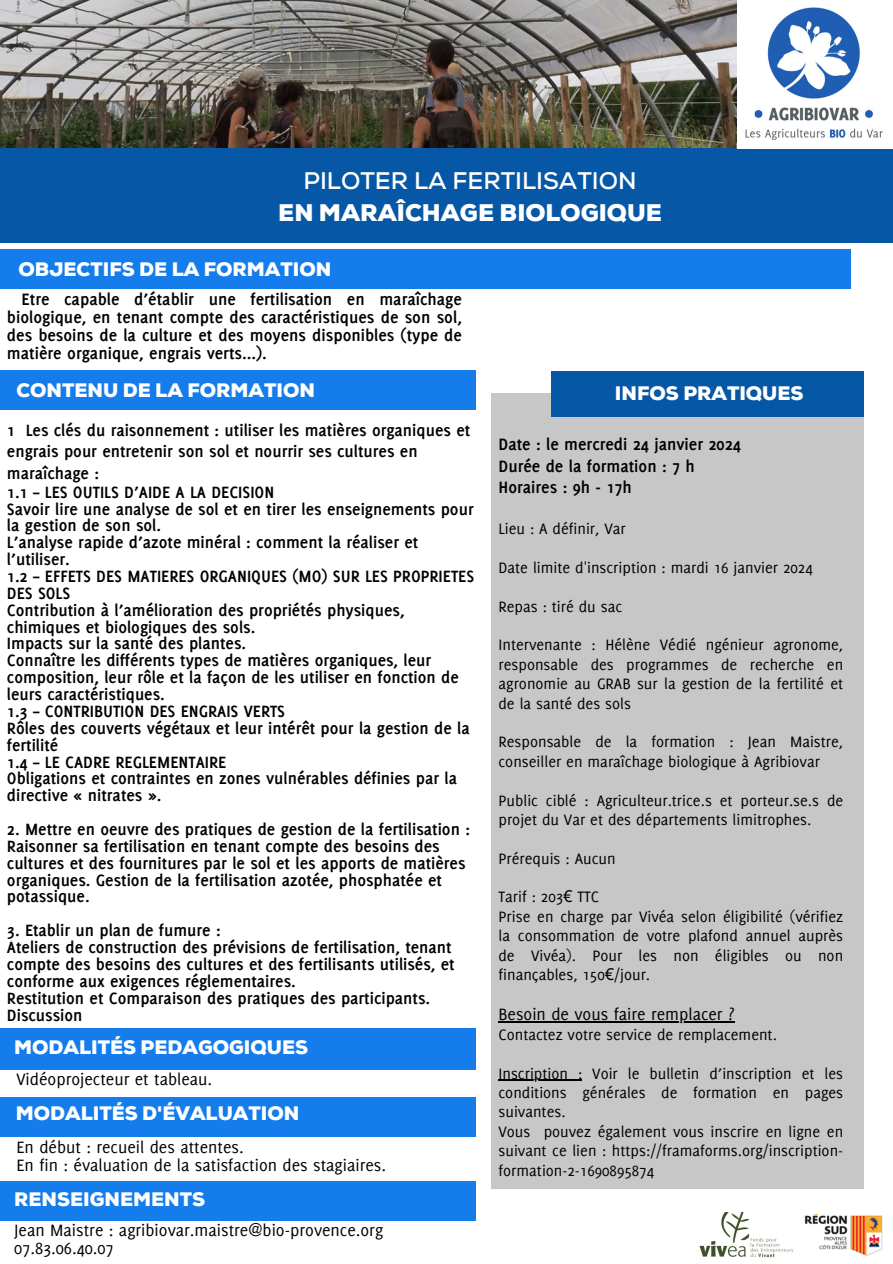
<style>
.page{position:relative;width:893px;height:1264px;background:#fff}
.page>*{position:absolute;margin:0;border:0;box-sizing:border-box;transform-origin:0 0}
.t1{font:700 24px "Nexa";color:#fff}
.t2{font:900 24px "Nexa";color:#fff}
.t3{font:900 19.5px "Nexa";color:#fff}
.t4{font:700 18px/18px "Delicious";color:#000;text-align:justify}
.t5{font:18px "Delicious";color:#000}
.t6{font:700 17.85px/16.8px "Delicious";color:#000}
.t7{font:16.5px/19.4px "Delicious";color:#000;text-align:justify}
.s1{font-family:"Noto Sans"}
</style>
<div class="page">
<img style="left:0;top:0;width:737px;height:149px">
<div style="left:0;top:149px;width:892px;height:94px;background:#0658a6"></div>
<div style="left:0;top:249px;width:851px;height:40px;background:#147deb"></div>
<div style="left:490px;top:393px;width:373px;height:796px;background:#c8c7c8"></div>
<div style="left:551px;top:371px;width:312px;height:45px;background:#0658a6"></div>
<img style="left:804px;top:1213px;width:79px;height:43px">
<img style="left:699px;top:1212px;width:94px;height:46px">
<div style="left:0;top:371px;width:476px;height:39px;background:#147deb"></div>
<div style="left:0;top:1097px;width:476px;height:39px;background:#147deb"></div>
<img style="left:745px;top:7px;width:138px;height:133px">
<hr style="left:498px;top:1020px;width:236px;height:2px;background:#000">
<hr style="left:498px;top:1079px;width:84px;height:2px;background:#000">
<div style="left:0;top:1181px;width:476px;height:39px;background:#147deb"></div>
<div style="left:0;top:1028px;width:476px;height:41px;background:#147deb"></div>
<p class="t1" style="left:303px;top:166px;width:334px">PILOTER LA FERTILISATION</p>
<p class="t2" style="left:278px;top:199px;width:385px">EN MARAÎCHAGE BIOLOGIQUE</p>
<p class="t3" style="left:19px;top:258px;width:314px">OBJECTIFS DE LA FORMATION</p>
<p class="t4" style="left:7px;top:290px;width:456px;text-indent:15px">Etre capable d’établir une fertilisation en maraîchage biologique, en tenant compte des caractéristiques de son sol, des besoins de la culture et des moyens disponibles (type de matière organique, engrais verts...).</p>
<p class="t3" style="left:16px;top:379px;width:300px">CONTENU DE LA FORMATION</p>
<p class="t6" style="left:7px;top:419px;width:465px;line-height:21.3px">1 Les clés du raisonnement : utiliser les matières organiques et engrais pour entretenir son sol et nourrir ses cultures en maraîchage :</p>
<p class="t6" style="left:7px;top:483px;width:269px">1.1 – LES OUTILS D’AIDE A LA DECISION</p>
<p class="t6" style="left:7px;top:500px;width:468px">Savoir lire une analyse de sol et en tirer les enseignements pour la gestion de son sol.</p>
<p class="t6" style="left:7px;top:534px;width:413px">L’analyse rapide d’azote minéral : comment la réaliser et l’utiliser.</p>
<p class="t6" style="left:7px;top:567px;width:468px">1.2 – EFFETS DES MATIERES ORGANIQUES (MO) SUR LES PROPRIETES<br>DES SOLS</p>
<p class="t6" style="left:7px;top:601px;width:399px">Contribution à l’amélioration des propriétés physiques, chimiques et biologiques des sols.</p>
<p class="t6" style="left:7px;top:635px;width:241px">Impacts sur la santé des plantes.</p>
<p class="t6" style="left:7px;top:652px;width:453px">Connaître les différents types de matières organiques, leur composition, leur rôle et la façon de les utiliser en fonction de leurs caractéristiques.</p>
<p class="t6" style="left:7px;top:702px;width:279px">1.3 – CONTRIBUTION DES ENGRAIS VERTS</p>
<p class="t6" style="left:7px;top:719px;width:464px">Rôles des couverts végétaux et leur intérêt pour la gestion de la fertilité</p>
<p class="t6" style="left:7px;top:753px;width:221px">1.4 – LE CADRE REGLEMENTAIRE</p>
<p class="t6" style="left:7px;top:770px;width:451px">Obligations et contraintes en zones vulnérables définies par la directive « nitrates ».</p>
<p class="t6" style="left:7px;top:820px;width:464px">2. Mettre en oeuvre des pratiques de gestion de la fertilisation :</p>
<p class="t6" style="left:7px;top:837px;width:460px">Raisonner sa fertilisation en tenant compte des besoins des cultures et des fournitures par le sol et les apports de matières organiques. Gestion de la fertilisation azotée, phosphatée et potassique.</p>
<p class="t6" style="left:7px;top:921px;width:215px">3. Etablir un plan de fumure :</p>
<p class="t6" style="left:7px;top:938px;width:449px">Ateliers de construction des prévisions de fertilisation, tenant compte des besoins des cultures et des fertilisants utilisés, et conforme aux exigences réglementaires.</p>
<p class="t6" style="left:7px;top:989px;width:424px">Restitution et Comparaison des pratiques des participants.<br>Discussion</p>
<p class="t3" style="left:615px;top:382px;width:190px">INFOS PRATIQUES</p>
<p class="t4" style="left:498px;top:435px;width:244px">Date : le mercredi 24 janvier 2024</p>
<p class="t4" style="left:498px;top:456px;width:198px">Durée de la formation : 7 h</p>
<p class="t4" style="left:498px;top:478px;width:135px">Horaires : 9h - 17h</p>
<p class="t7" style="left:498px;top:519px;width:129px">Lieu : A définir, Var</p>
<p class="t7" style="left:498px;top:557px;width:316px">Date limite d'inscription : mardi 16 janvier 2024</p>
<p class="t7" style="left:498px;top:596px;width:125px">Repas : tiré du sac</p>
<p class="t7" style="left:498px;top:635px;width:346px">Intervenante : Hélène Védié ngénieur agronome, responsable des programmes de recherche en agronomie au GRAB sur la gestion de la fertilité et de la santé des sols</p>
<p class="t7" style="left:498px;top:732px;width:346px">Responsable de la formation : Jean Maistre, conseiller en maraîchage biologique à Agribiovar</p>
<p class="t7" style="left:498px;top:790px;width:346px">Public ciblé : Agriculteur.trice.s et porteur.se.s de projet du Var et des départements limitrophes.</p>
<p class="t7" style="left:498px;top:848px;width:119px">Prérequis : Aucun</p>
<p class="t7" style="left:498px;top:887px;width:102px">Tarif : 203<span class="s1">€</span> TTC</p>
<p class="t7" style="left:498px;top:906px;width:346px">Prise en charge par Vivéa selon éligibilité (vérifiez la consommation de votre plafond annuel auprès de Vivéa). Pour les non éligibles ou non finançables, 150<span class="s1">€</span>/jour.</p>
<p class="t5" style="left:498px;top:1003px;width:237px">Besoin de vous faire remplacer ?</p>
<p class="t7" style="left:498px;top:1024px;width:280px">Contactez votre service de remplacement.</p>
<p class="t7" style="left:498px;top:1063px;width:346px">Inscription : Voir le bulletin d’inscription et les conditions générales de formation en pages suivantes.</p>
<p class="t7" style="left:498px;top:1121px;width:346px">Vous pouvez également vous inscrire en ligne en suivant ce lien : https://framaforms.org/inscription&shy;formation-2-1690895874</p>
<p class="t3" style="left:14px;top:1035px;width:295px">MODALITÉS PEDAGOGIQUES</p>
<p class="t5" style="left:16px;top:1069px;width:197px">Vidéoprojecteur et tableau.</p>
<p class="t3" style="left:16px;top:1101px;width:285px">MODALITÉS D'ÉVALUATION</p>
<p class="t5" style="left:16px;top:1136px;width:229px">En début : recueil des attentes.</p>
<p class="t5" style="left:16px;top:1154px;width:371px">En fin : évaluation de la satisfaction des stagiaires.</p>
<p class="t3" style="left:14px;top:1187px;width:192px">RENSEIGNEMENTS</p>
<p class="t5" style="left:14px;top:1219px;width:370px">Jean Maistre : agribiovar.maistre@bio-provence.org</p>
<p class="t5" style="left:14px;top:1237px;width:101px">07.83.06.40.07</p>
</div>
